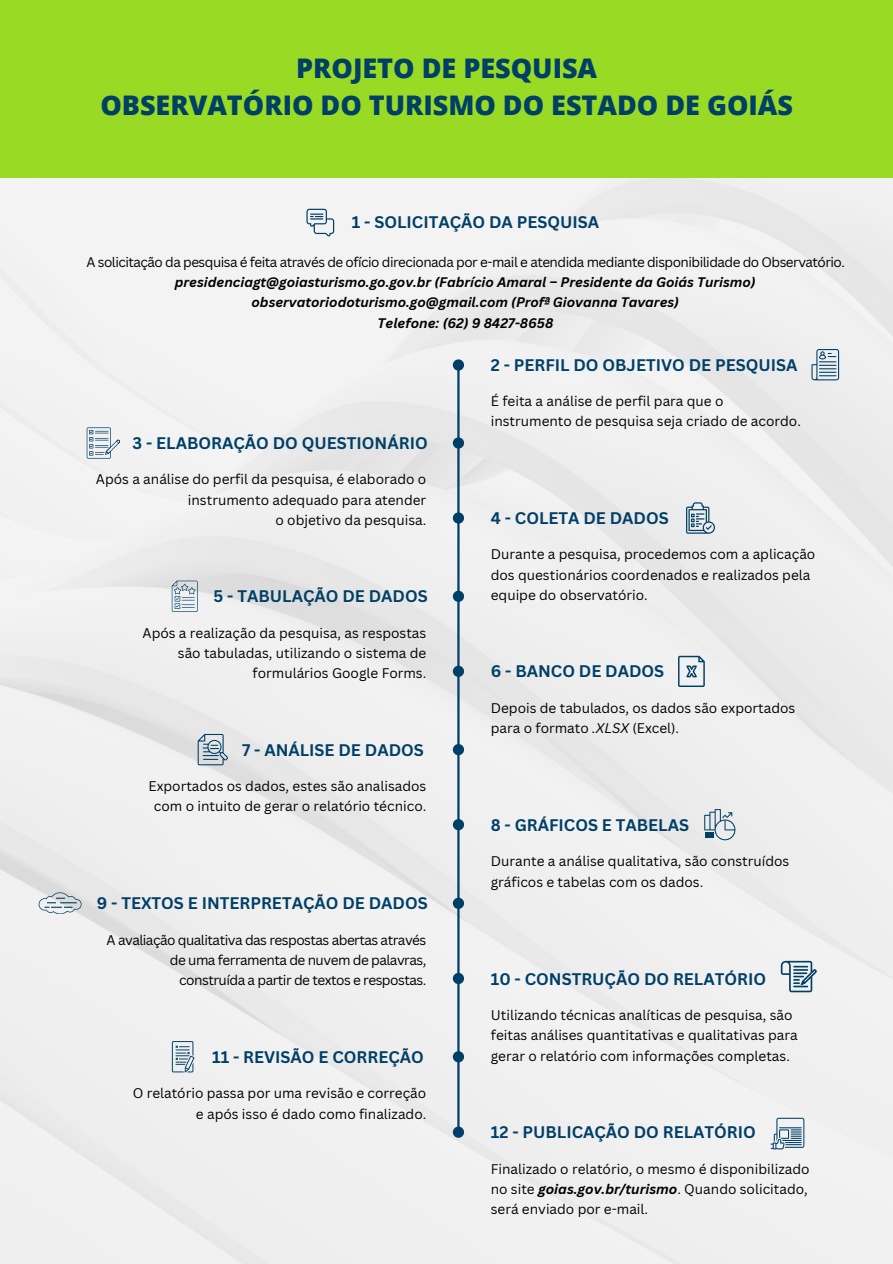
<style>
.page{position:relative;width:893px;height:1264px;background:#fff}
.page>*{position:absolute;margin:0;border:0;box-sizing:border-box;transform-origin:0 0}
.t1{font:800 27px/37.2px "Open Sans";color:#003f66;text-align:center}
.t2{font:700 16.35px "Canva Sans";color:#003f66}
.t3{font:13.65px/20.4px "Canva Sans";color:#000}
.t4{font:13.65px/20.4px "Canva Sans";letter-spacing:-.04em;color:#000;text-align:right}
.t5{font:italic 700 13.5px "Canva Sans";color:#000}
.t6{font:13.5px "Canva Sans";letter-spacing:-.04em;color:#000}
.s1{font-style:italic}
.s2{font-weight:700;font-style:italic}
</style>
<div class="page">
<img style="left:0;top:177px;width:892px;height:1086px">
<div style="left:0;top:0;width:892px;height:177px;background:#99da24"></div>
<svg style="left:87px;top:427px;width:33px;height:31px"></svg>
<svg style="left:172px;top:580px;width:26px;height:32px"></svg>
<svg style="left:198px;top:734px;width:30px;height:31px"></svg>
<svg style="left:172px;top:1041px;width:22px;height:31px"></svg>
<svg style="left:811px;top:349px;width:28px;height:31px"></svg>
<svg style="left:686px;top:502px;width:29px;height:31px"></svg>
<svg style="left:704px;top:809px;width:31px;height:31px"></svg>
<svg style="left:780px;top:960px;width:36px;height:32px"></svg>
<svg style="left:770px;top:1117px;width:34px;height:32px"></svg>
<div style="left:453px;top:359px;width:11px;height:11px;background:#003f66;border-radius:50%"></div>
<div style="left:453px;top:437px;width:11px;height:11px;background:#003f66;border-radius:50%"></div>
<div style="left:453px;top:512px;width:11px;height:11px;background:#003f66;border-radius:50%"></div>
<div style="left:453px;top:590px;width:11px;height:12px;background:#003f66;border-radius:50%"></div>
<div style="left:453px;top:665px;width:11px;height:12px;background:#003f66;border-radius:50%"></div>
<div style="left:453px;top:744px;width:11px;height:11px;background:#003f66;border-radius:50%"></div>
<div style="left:453px;top:819px;width:11px;height:11px;background:#003f66;border-radius:50%"></div>
<div style="left:453px;top:897px;width:11px;height:12px;background:#003f66;border-radius:50%"></div>
<div style="left:453px;top:972px;width:11px;height:12px;background:#003f66;border-radius:50%"></div>
<div style="left:453px;top:1051px;width:11px;height:11px;background:#003f66;border-radius:50%"></div>
<div style="left:453px;top:1126px;width:11px;height:11px;background:#003f66;border-radius:50%"></div>
<hr style="left:457px;top:365px;width:2px;height:767px;background:#003f66">
<svg style="left:306px;top:209px;width:28px;height:27px"></svg>
<svg style="left:39px;top:892px;width:42px;height:21px"></svg>
<svg style="left:678px;top:655px;width:26px;height:32px"></svg>
<p class="t1" style="left:100px;top:49px;width:694px">PROJETO DE PESQUISA<br>OBSERVATÓRIO DO TURISMO DO ESTADO DE GOIÁS</p>
<p class="t2" style="left:352px;top:211px;width:249px">1 - SOLICITAÇÃO DA PESQUISA</p>
<p class="t6" style="left:86px;top:252px;width:759px">A solicitação da pesquisa é feita através de ofício direcionada por e-mail e atendida mediante disponibilidade do Observatório.</p>
<p class="t5" style="left:175px;top:273px;width:582px">presidenciagt@goiasturismo.go.gov.br (Fabrício Amaral – Presidente da Goiás Turismo)</p>
<h2 class="t5" style="left:251px;top:293px;width:429px">observatoriodoturismo.go@gmail.com (Profª Giovanna Tavares)</h2>
<p class="t5" style="left:377px;top:313px;width:177px">Telefone: (62) 9 8427-8658</p>
<p class="t2" style="left:490px;top:353px;width:308px">2 - PERFIL DO OBJETIVO DE PESQUISA</p>
<h2 class="t2" style="left:133px;top:431px;width:296px">3 - ELABORAÇÃO DO QUESTIONÁRIO</h2>
<p class="t3" style="left:96px;top:469px;width:332px;text-align:right">Após a análise do perfil da pesquisa, é elaborado o instrumento adequado para atender</p>
<h2 class="t3" style="left:275px;top:509px;width:152px">o objetivo da pesquisa.</h2>
<p class="t2" style="left:213px;top:585px;width:215px">5 - TABULAÇÃO DE DADOS</p>
<h1 class="t3" style="left:142px;top:622px;width:285px;text-align:right">Após a realização da pesquisa, as respostas são tabuladas, utilizando o sistema de formulários Google Forms.</h1>
<p class="t2" style="left:242px;top:738px;width:183px">7 - ANÁLISE DE DADOS</p>
<p class="t3" style="left:148px;top:775px;width:279px;text-align:center">Exportados os dados, estes são analisados com o intuito de gerar o relatório técnico.</p>
<p class="t2" style="left:97px;top:892px;width:332px">9 - TEXTOS E INTERPRETAÇÃO DE DADOS</p>
<p class="t4" style="left:107px;top:929px;width:321px">A avaliação qualitativa das respostas abertas através de uma ferramenta de nuvem de palavras, construída a partir de textos e respostas.</p>
<p class="t2" style="left:212px;top:1045px;width:213px">11 - REVISÃO E CORREÇÃO</p>
<p class="t3" style="left:133px;top:1082px;width:295px;text-align:right">O relatório passa por uma revisão e correção e após isso é dado como finalizado.</p>
<p class="t3" style="left:490px;top:390px;width:311px">É feita a análise de perfil para que o instrumento de pesquisa seja criado de acordo.</p>
<p class="t2" style="left:490px;top:506px;width:179px">4 - COLETA DE DADOS</p>
<h2 class="t3" style="left:490px;top:544px;width:326px">Durante a pesquisa, procedemos com a aplicação dos questionários coordenados e realizados pela equipe do observatório.</h2>
<h2 class="t2" style="left:490px;top:660px;width:175px">6 - BANCO DE DADOS</h2>
<h2 class="t3" style="left:490px;top:697px;width:306px">Depois de tabulados, os dados são exportados para o formato <span class="s1">.XLSX</span> (Excel).</h2>
<p class="t2" style="left:490px;top:813px;width:200px">8 - GRÁFICOS E TABELAS</p>
<p class="t3" style="left:490px;top:850px;width:300px">Durante a análise qualitativa, são construídos gráficos e tabelas com os dados.</p>
<h2 class="t2" style="left:490px;top:967px;width:277px">10 - CONSTRUÇÃO DO RELATÓRIO</h2>
<h2 class="t3" style="left:490px;top:1004px;width:308px">Utilizando técnicas analíticas de pesquisa, são feitas análises quantitativas e qualitativas para gerar o relatório com informações completas.</h2>
<p class="t2" style="left:490px;top:1120px;width:266px">12 - PUBLICAÇÃO DO RELATÓRIO</p>
<p class="t3" style="left:490px;top:1157px;width:320px">Finalizado o relatório, o mesmo é disponibilizado no site <span class="s2">goias.gov.br/turismo</span>. Quando solicitado, será enviado por e-mail.</p>
</div>
